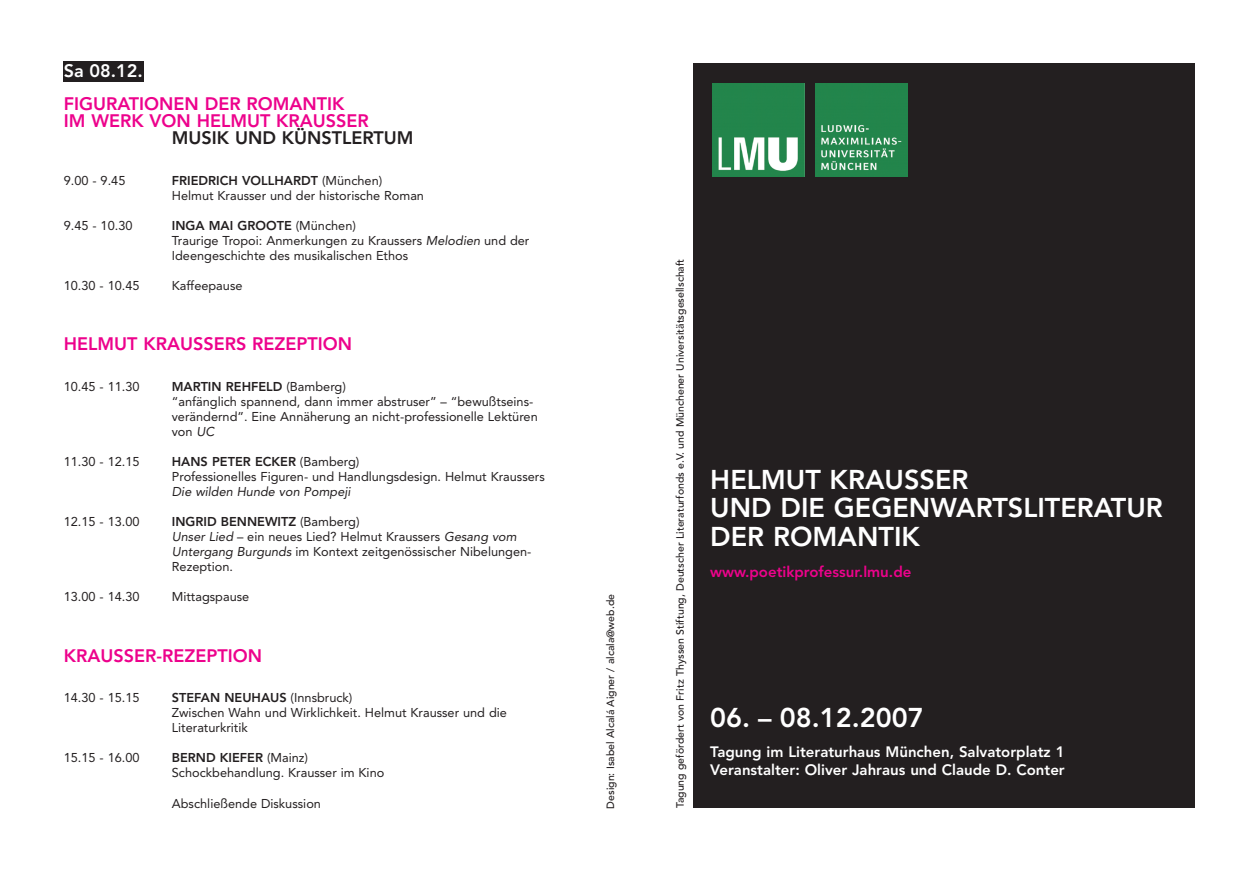
<style>
.page{position:relative;width:1259px;height:893px;background:#fff}
.page>*{position:absolute;margin:0;border:0;box-sizing:border-box;transform-origin:0 0}
.t1{font:800 27px/28.5px "Avenir";color:#fff}
.t2{font:800 18px/17.2px "Avenir";color:#ed028c}
.t3{font:800 18px "Avenir";color:#231f20}
.t4{font:800 18px "Avenir";color:#fff}
.t5{font:800 15px/18px "Avenir";color:#fff}
.t6{font:800 15px "Avenir";color:#ed028c}
.t7{font:12.75px/15px "Avenir";color:#231f20}
.t8{font:italic 12.75px "Avenir";color:#231f20}
.t9{font:500 10.5px "Avenir";color:#231f20}
.s1{font-weight:800}
.s2{font-style:italic}
</style>
<div class="page">
<div style="left:693px;top:64px;width:502px;height:744px;background:#231f20"></div>
<div style="left:63px;top:61px;width:80px;height:20px;background:#231f20"></div>
<img style="left:712px;top:84px;width:92px;height:92px">
<img style="left:815px;top:84px;width:92px;height:92px">
<h2 class="t4" style="left:64px;top:64px;width:81px">Sa 08.12.</h2>
<h2 class="t2" style="left:64px;top:96px;width:307px">FIGURATIONEN DER ROMANTIK<br>IM WERK VON HELMUT KRAUSSER</h2>
<h2 class="t3" style="left:172px;top:131px;width:243px">MUSIK UND KÜNSTLERTUM</h2>
<p class="t7" style="left:64px;top:174px;width:63px">9.00 - 9.45</p>
<p class="t7" style="left:172px;top:174px;width:254px"><span class="s1">FRIEDRICH VOLLHARDT</span> (München)<br>Helmut Krausser und der historische Roman</p>
<p class="t7" style="left:64px;top:219px;width:70px">9.45 - 10.30</p>
<p class="t7" style="left:172px;top:219px;width:359px"><span class="s1">INGA MAI GROOTE</span> (München)<br>Traurige Tropoi: Anmerkungen zu Kraussers <span class="s2">Melodien</span> und der<br>Ideengeschichte des musikalischen Ethos</p>
<p class="t7" style="left:64px;top:279px;width:77px">10.30 - 10.45</p>
<p class="t7" style="left:172px;top:279px;width:72px">Kaffeepause</p>
<h2 class="t2" style="left:64px;top:337px;width:290px">HELMUT KRAUSSERS REZEPTION</h2>
<p class="t7" style="left:64px;top:380px;width:77px">10.45 - 11.30</p>
<p class="t7" style="left:172px;top:380px;width:367px"><span class="s1">MARTIN REHFELD</span> (Bamberg)<br>“anfänglich spannend, dann immer abstruser” – “bewußtseins&shy;verändernd”. Eine Annäherung an nicht-professionelle Lektüren von <span class="s2">UC</span></p>
<p class="t7" style="left:64px;top:455px;width:77px">11.30 - 12.15</p>
<p class="t7" style="left:172px;top:455px;width:374px"><span class="s1">HANS PETER ECKER</span> (Bamberg)<br>Professionelles Figuren- und Handlungsdesign. Helmut Kraussers</p>
<p class="t8" style="left:172px;top:486px;width:180px">Die wilden Hunde von Pompeji</p>
<p class="t7" style="left:64px;top:515px;width:77px">12.15 - 13.00</p>
<p class="t7" style="left:172px;top:515px;width:361px"><span class="s1">INGRID BENNEWITZ</span> (Bamberg)<br><span class="s2">Unser Lied</span> – ein neues Lied? Helmut Kraussers <span class="s2">Gesang vom Untergang Burgunds</span> im Kontext zeitgenössischer Nibelungen-Rezeption.</p>
<p class="t7" style="left:64px;top:590px;width:77px">13.00 - 14.30</p>
<p class="t7" style="left:172px;top:590px;width:79px">Mittagspause</p>
<h2 class="t2" style="left:64px;top:648px;width:200px">KRAUSSER-REZEPTION</h2>
<p class="t7" style="left:64px;top:691px;width:77px">14.30 - 15.15</p>
<p class="t7" style="left:172px;top:691px;width:337px"><span class="s1">STEFAN NEUHAUS</span> (Innsbruck)<br>Zwischen Wahn und Wirklichkeit. Helmut Krausser und die<br>Literaturkritik</p>
<p class="t7" style="left:64px;top:751px;width:77px">15.15 - 16.00</p>
<p class="t7" style="left:172px;top:751px;width:214px"><span class="s1">BERND KIEFER</span> (Mainz)<br>Schockbehandlung. Krausser im Kino</p>
<p class="t7" style="left:172px;top:797px;width:151px">Abschließende Diskussion</p>
<p class="t9" style="left:606px;top:808px;width:216px;rotate:-90deg">Design: Isabel Alcalá Aigner / alcala@web.de</p>
<p class="t9" style="left:676px;top:808px;width:551px;rotate:-90deg">Tagung gefördert von Fritz Thyssen Stiftung, Deutscher Literaturfonds e.V. und Münchener Universitätsgesellschaft</p>
<h1 class="t1" style="left:710px;top:467px;width:454px">HELMUT KRAUSSER<br>UND DIE GEGENWARTSLITERATUR<br>DER ROMANTIK</h1>
<p class="t6" style="left:710px;top:566px;width:203px">www.poetikprofessur.lmu.de</p>
<h1 class="t1" style="left:710px;top:706px;width:215px">06. – 08.12.2007</h1>
<p class="t5" style="left:710px;top:744px;width:356px">Tagung im Literaturhaus München, Salvatorplatz 1<br>Veranstalter: Oliver Jahraus und Claude D. Conter</p>
</div>
